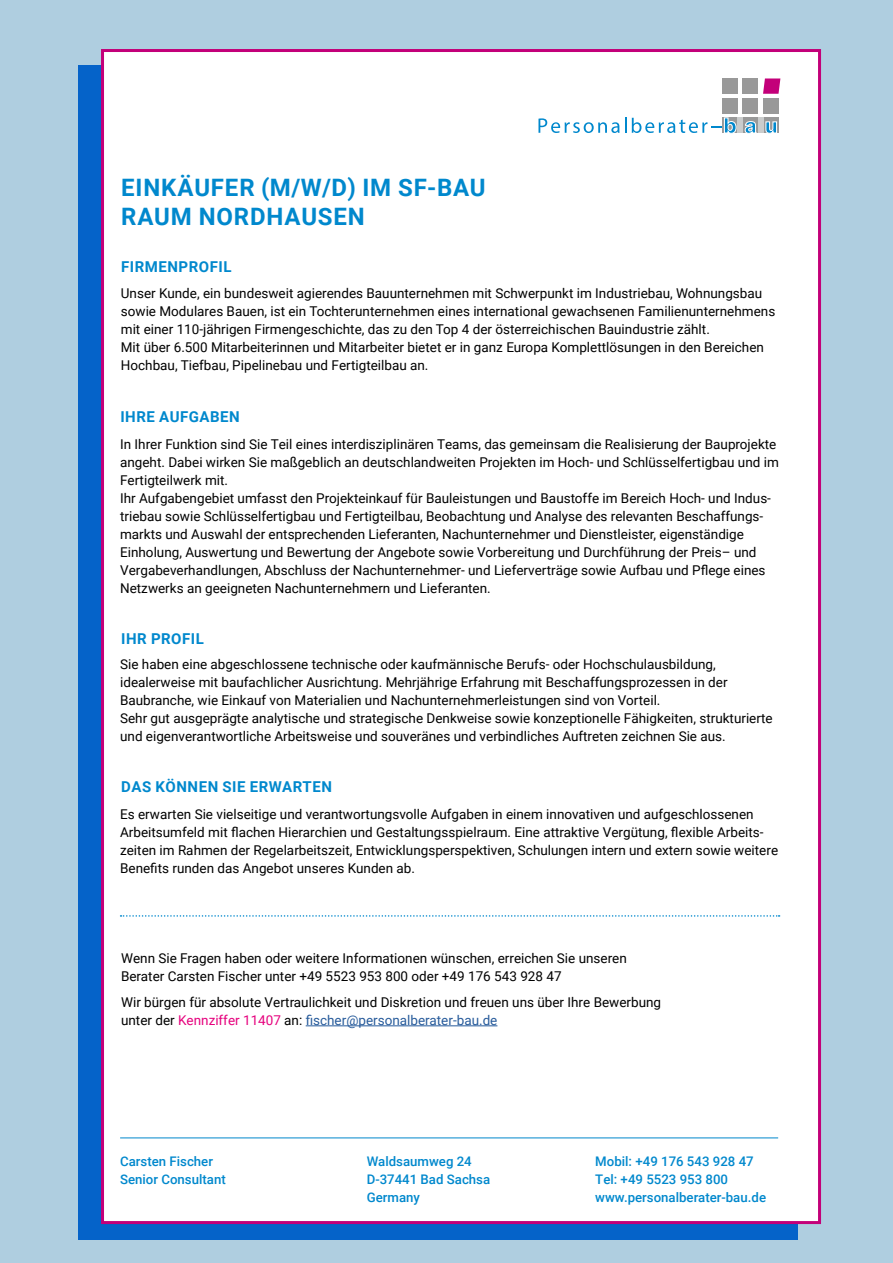
<style>
.page{position:relative;width:893px;height:1263px;background:#afcee0}
.page>*{position:absolute;margin:0;border:0;box-sizing:border-box;transform-origin:0 0}
.t1{font:700 24px/28.8px "Roboto";letter-spacing:.035em;color:#0088cd}
.t2{font:700 15px "Roboto";letter-spacing:.035em;color:#0088cd}
.t3{font:13.5px/18px "Roboto";color:#000}
.t4{font:500 13.2px/17.7px "Roboto";color:#0088cd}
.s1{color:#e6007d}
.s2{color:#275b9b}
</style>
<div class="page">
<div style="left:78px;top:65px;width:720px;height:1175px;background:#0563c9"></div>
<div style="left:101px;top:49px;width:720px;height:1175px;background:#fff"></div>
<div style="left:722px;top:78px;width:15px;height:16px;background:#999"></div>
<div style="left:742px;top:78px;width:16px;height:16px;background:#999"></div>
<svg style="left:763px;top:78px;width:17px;height:16px"></svg>
<div style="left:722px;top:98px;width:15px;height:16px;background:#999"></div>
<div style="left:742px;top:98px;width:16px;height:16px;background:#999"></div>
<div style="left:763px;top:98px;width:15px;height:16px;background:#999"></div>
<div style="left:742px;top:117px;width:16px;height:16px;background:#999"></div>
<div style="left:763px;top:117px;width:15px;height:16px;background:#999"></div>
<div style="left:758px;top:117px;width:5px;height:16px;background:#cacccc"></div>
<div style="left:737px;top:117px;width:5px;height:16px;background:#cacccc"></div>
<svg style="left:538px;top:118px;width:88px;height:15px"></svg>
<svg style="left:632px;top:117px;width:105px;height:17px;background:#c4e0ee"></svg>
<svg style="left:745px;top:121px;width:12px;height:13px"></svg>
<svg style="left:765px;top:121px;width:12px;height:13px"></svg>
<hr style="left:120px;top:1137px;width:658px;height:1px;background:#0088cd">
<svg style="left:121px;top:915px;width:659px;height:2px"></svg>
<hr style="left:306px;top:1025px;width:191px;height:1px;background:#275b9b">
<h1 class="t1" style="left:121px;top:172px;width:366px">EINKÄUFER (M/W/D) IM SF-BAU<br>RAUM NORDHAUSEN</h1>
<p class="t2" style="left:121px;top:256px;width:112px">FIRMENPROFIL</p>
<p class="t3" style="left:121px;top:284px;width:656px">Unser Kunde, ein bundesweit agierendes Bauunternehmen mit Schwerpunkt im Industriebau, Wohnungsbau sowie Modulares Bauen, ist ein Tochterunternehmen eines international gewachsenen Familienunternehmens mit einer 110-jährigen Firmengeschichte, das zu den Top 4 der österreichischen Bauindustrie zählt.<br>Mit über 6.500 Mitarbeiterinnen und Mitarbeiter bietet er in ganz Europa Komplettlösungen in den Bereichen Hochbau, Tiefbau, Pipelinebau und Fertigteilbau an.</p>
<p class="t2" style="left:120px;top:406px;width:121px">IHRE AUFGABEN</p>
<p class="t3" style="left:120px;top:434px;width:660px">In Ihrer Funktion sind Sie Teil eines interdisziplinären Teams, das gemeinsam die Realisierung der Bauprojekte angeht. Dabei wirken Sie maßgeblich an deutschlandweiten Projekten im Hoch- und Schlüsselfertigbau und im Fertigteilwerk mit.<br>Ihr Aufgabengebiet umfasst den Projekteinkauf für Bauleistungen und Baustoffe im Bereich Hoch- und Indus&shy;triebau sowie Schlüsselfertigbau und Fertigteilbau, Beobachtung und Analyse des relevanten Beschaffungs&shy;markts und Auswahl der entsprechenden Lieferanten, Nachunternehmer und Dienstleister, eigenständige Einholung, Auswertung und Bewertung der Angebote sowie Vorbereitung und Durchführung der Preis– und Vergabeverhandlungen, Abschluss der Nachunternehmer- und Lieferverträge sowie Aufbau und Pflege eines Netzwerks an geeigneten Nachunternehmern und Lieferanten.</p>
<p class="t2" style="left:121px;top:628px;width:84px">IHR PROFIL</p>
<p class="t3" style="left:120px;top:655px;width:654px">Sie haben eine abgeschlossene technische oder kaufmännische Berufs- oder Hochschulausbildung, idealerweise mit baufachlicher Ausrichtung. Mehrjährige Erfahrung mit Beschaffungsprozessen in der Baubranche, wie Einkauf von Materialien und Nachunternehmerleistungen sind von Vorteil.<br>Sehr gut ausgeprägte analytische und strategische Denkweise sowie konzeptionelle Fähigkeiten, strukturierte und eigenverantwortliche Arbeitsweise und souveränes und verbindliches Auftreten zeichnen Sie aus.</p>
<p class="t2" style="left:121px;top:776px;width:212px">DAS KÖNNEN SIE ERWARTEN</p>
<p class="t3" style="left:120px;top:805px;width:660px">Es erwarten Sie vielseitige und verantwortungsvolle Aufgaben in einem innovativen und aufgeschlossenen Arbeitsumfeld mit flachen Hierarchien und Gestaltungsspielraum. Eine attraktive Vergütung, flexible Arbeits&shy;zeiten im Rahmen der Regelarbeitszeit, Entwicklungsperspektiven, Schulungen intern und extern sowie weitere Benefits runden das Angebot unseres Kunden ab.</p>
<p class="t3" style="left:121px;top:949px;width:507px">Wenn Sie Fragen haben oder weitere Informationen wünschen, erreichen Sie unseren<br>Berater Carsten Fischer unter +49 5523 953 800 oder +49 176 543 928 47</p>
<p class="t3" style="left:121px;top:992px;width:542px">Wir bürgen für absolute Vertraulichkeit und Diskretion und freuen uns über Ihre Bewerbung unter der <span class="s1">Kennziffer 11407</span> an: <span class="s2">fischer@personalberater-bau.de</span></p>
<p class="t4" style="left:120px;top:1152px;width:107px">Carsten Fischer<br>Senior Consultant</p>
<p class="t4" style="left:367px;top:1152px;width:125px">Waldsaumweg 24<br>D-37441 Bad Sachsa<br>Germany</p>
<p class="t4" style="left:595px;top:1152px;width:172px">Mobil: +49 176 543 928 47<br>Tel: +49 5523 953 800 www.personalberater-bau.de</p>
</div>
